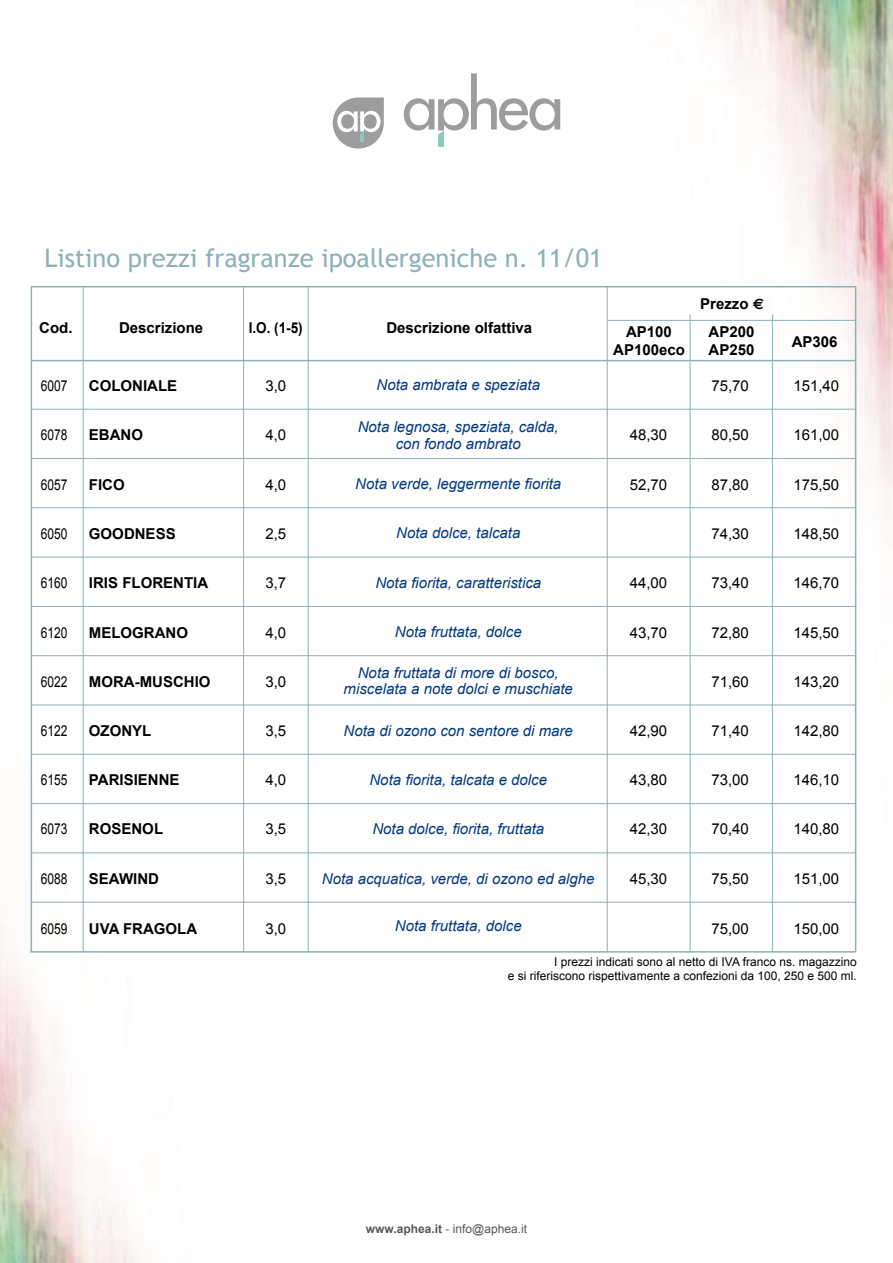
<style>
.page{position:relative;width:893px;height:1263px;background:#fff}
.page>*{position:absolute;margin:0;border:0;box-sizing:border-box;transform-origin:0 0}
.t1{font:25.5px "Trebuchet MS";color:#8bb1b9}
.t2{font:italic 15px/16.5px "Arial";color:#003882;text-align:center}
.t3{font:15px "Arial";color:#000}
.t4{font:700 15px/28px "Arial";color:#000;text-align:center}
.t5{font:15px "Arial";color:#000;scale:.8 1}
.t6{font:700 15px "Arial";color:#000;scale:.9 1}
.t7{font:12px/14.4px "Arial";color:#000;text-align:right}
.t8{font:12px "Arial";color:#58585a}
.s1{font-family:"Euro Sans"}
.s2{font-weight:700}
</style>
<div class="page">
<img style="left:1px;top:286px;width:216px;height:977px">
<img style="left:635px;top:0;width:258px;height:953px">
<svg style="left:333px;top:98px;width:51px;height:51px"></svg>
<svg style="left:404px;top:73px;width:156px;height:74px"></svg>
<hr style="left:30px;top:951px;width:826px;height:1px;background:#8bb1b9">
<hr style="left:31px;top:286px;width:825px;height:1px;background:#8bb1b9">
<hr style="left:31px;top:360px;width:825px;height:1px;background:#8bb1b9">
<hr style="left:31px;top:409px;width:825px;height:1px;background:#8bb1b9">
<hr style="left:31px;top:458px;width:825px;height:1px;background:#8bb1b9">
<hr style="left:31px;top:507px;width:825px;height:1px;background:#8bb1b9">
<hr style="left:31px;top:557px;width:825px;height:1px;background:#8bb1b9">
<hr style="left:31px;top:606px;width:825px;height:1px;background:#8bb1b9">
<hr style="left:31px;top:655px;width:825px;height:1px;background:#8bb1b9">
<hr style="left:31px;top:705px;width:825px;height:1px;background:#8bb1b9">
<hr style="left:31px;top:754px;width:825px;height:1px;background:#8bb1b9">
<hr style="left:31px;top:803px;width:825px;height:1px;background:#8bb1b9">
<hr style="left:31px;top:852px;width:825px;height:1px;background:#8bb1b9">
<hr style="left:31px;top:902px;width:825px;height:1px;background:#8bb1b9">
<hr style="left:31px;top:286px;width:1px;height:666px;background:#8bb1b9">
<hr style="left:83px;top:286px;width:1px;height:666px;background:#8bb1b9">
<hr style="left:243px;top:286px;width:1px;height:665px;background:#8bb1b9">
<hr style="left:308px;top:286px;width:1px;height:666px;background:#8bb1b9">
<hr style="left:607px;top:286px;width:1px;height:666px;background:#8bb1b9">
<hr style="left:855px;top:286px;width:1px;height:666px;background:#8bb1b9">
<hr style="left:690px;top:314px;width:1px;height:638px;background:#8bb1b9">
<hr style="left:772px;top:314px;width:1px;height:638px;background:#8bb1b9">
<hr style="left:607px;top:320px;width:249px;height:1px;background:#8bb1b9">
<h1 class="t1" style="left:45px;top:243px;width:559px">Listino prezzi fragranze ipoallergeniche n. 11/01</h1>
<p class="t4" style="left:39px;top:314px;width:35px">Cod.</p>
<p class="t4" style="left:119px;top:314px;width:86px">Descrizione</p>
<p class="t6" style="left:249px;top:319px;width:62px">I.O. (1-5)</p>
<p class="t4" style="left:386px;top:314px;width:147px">Descrizione olfattiva</p>
<p class="t4" style="left:613px;top:323px;width:73px;line-height:18px">AP100<br>AP100eco</p>
<p class="t4" style="left:700px;top:290px;width:65px">Prezzo <span class="s1">E<br></span>AP200</p>
<p class="t4" style="left:709px;top:336px;width:47px">AP250</p>
<p class="t4" style="left:792px;top:327px;width:47px">AP306</p>
<p class="t5" style="left:41px;top:377px;width:35px">6007</p>
<p class="t4" style="left:89px;top:371px;width:90px">COLONIALE</p>
<p class="t3" style="left:265px;top:377px;width:22px">3,0</p>
<p class="t2" style="left:377px;top:377px;width:165px">Nota ambrata e speziata</p>
<p class="t3" style="left:793px;top:377px;width:47px">151,40</p>
<p class="t3" style="left:711px;top:377px;width:39px">75,70</p>
<p class="t5" style="left:41px;top:427px;width:35px">6078</p>
<p class="t4" style="left:89px;top:421px;width:56px">EBANO</p>
<p class="t3" style="left:265px;top:427px;width:22px">4,0</p>
<p class="t2" style="left:358px;top:419px;width:202px">Nota legnosa, speziata, calda, con fondo ambrato</p>
<p class="t3" style="left:630px;top:427px;width:39px">48,30</p>
<p class="t3" style="left:711px;top:427px;width:39px">80,50</p>
<p class="t3" style="left:793px;top:427px;width:47px">161,00</p>
<p class="t5" style="left:41px;top:476px;width:35px">6057</p>
<p class="t4" style="left:89px;top:470px;width:37px">FICO</p>
<p class="t3" style="left:265px;top:476px;width:22px">4,0</p>
<p class="t2" style="left:355px;top:476px;width:207px">Nota verde, leggermente fiorita</p>
<p class="t3" style="left:793px;top:476px;width:47px">175,50</p>
<p class="t5" style="left:41px;top:525px;width:35px">6050</p>
<p class="t4" style="left:89px;top:520px;width:88px">GOODNESS</p>
<p class="t3" style="left:265px;top:525px;width:22px">2,5</p>
<p class="t2" style="left:396px;top:525px;width:126px">Nota dolce, talcata</p>
<p class="t3" style="left:793px;top:525px;width:47px">148,50</p>
<p class="t5" style="left:41px;top:574px;width:35px">6160</p>
<p class="t4" style="left:89px;top:569px;width:121px">IRIS FLORENTIA</p>
<p class="t3" style="left:265px;top:574px;width:22px">3,7</p>
<p class="t2" style="left:375px;top:575px;width:167px">Nota fiorita, caratteristica</p>
<p class="t3" style="left:793px;top:574px;width:47px">146,70</p>
<p class="t5" style="left:41px;top:624px;width:35px">6120</p>
<p class="t4" style="left:89px;top:618px;width:101px">MELOGRANO</p>
<p class="t3" style="left:265px;top:624px;width:22px">4,0</p>
<p class="t3" style="left:793px;top:624px;width:47px">145,50</p>
<p class="t5" style="left:41px;top:673px;width:35px">6022</p>
<p class="t4" style="left:89px;top:667px;width:123px">MORA-MUSCHIO</p>
<p class="t3" style="left:265px;top:673px;width:22px">3,0</p>
<p class="t2" style="left:344px;top:664px;width:231px">Nota fruttata di more di bosco, miscelata a note dolci e muschiate</p>
<p class="t3" style="left:793px;top:673px;width:47px">143,20</p>
<p class="t5" style="left:41px;top:722px;width:35px">6122</p>
<p class="t4" style="left:89px;top:717px;width:64px">OZONYL</p>
<p class="t3" style="left:265px;top:722px;width:22px">3,5</p>
<p class="t2" style="left:344px;top:722px;width:231px">Nota di ozono con sentore di mare</p>
<p class="t3" style="left:793px;top:722px;width:47px">142,80</p>
<p class="t3" style="left:630px;top:476px;width:39px">52,70</p>
<p class="t3" style="left:711px;top:476px;width:39px">87,80</p>
<p class="t3" style="left:711px;top:525px;width:39px">74,30</p>
<p class="t3" style="left:711px;top:574px;width:39px">73,40</p>
<p class="t3" style="left:711px;top:624px;width:39px">72,80</p>
<p class="t3" style="left:711px;top:673px;width:39px">71,60</p>
<p class="t3" style="left:711px;top:722px;width:39px">71,40</p>
<p class="t3" style="left:630px;top:574px;width:39px">44,00</p>
<p class="t2" style="left:395px;top:623px;width:128px">Nota fruttata, dolce</p>
<p class="t3" style="left:630px;top:624px;width:39px">43,70</p>
<p class="t3" style="left:630px;top:722px;width:39px">42,90</p>
<p class="t3" style="left:630px;top:771px;width:39px">43,80</p>
<p class="t3" style="left:630px;top:821px;width:39px">42,30</p>
<p class="t3" style="left:630px;top:871px;width:39px">45,30</p>
<p class="t5" style="left:41px;top:771px;width:35px">6155</p>
<p class="t4" style="left:89px;top:766px;width:92px">PARISIENNE</p>
<p class="t3" style="left:265px;top:771px;width:22px">4,0</p>
<p class="t2" style="left:369px;top:771px;width:179px">Nota fiorita, talcata e dolce</p>
<p class="t3" style="left:711px;top:771px;width:39px">73,00</p>
<p class="t3" style="left:793px;top:771px;width:47px">146,10</p>
<p class="t5" style="left:41px;top:821px;width:35px">6073</p>
<p class="t4" style="left:89px;top:815px;width:76px">ROSENOL</p>
<p class="t3" style="left:265px;top:821px;width:22px">3,5</p>
<p class="t2" style="left:372px;top:820px;width:173px">Nota dolce, fiorita, fruttata</p>
<p class="t3" style="left:711px;top:821px;width:39px">70,40</p>
<p class="t3" style="left:793px;top:821px;width:47px">140,80</p>
<p class="t5" style="left:41px;top:871px;width:35px">6088</p>
<p class="t4" style="left:89px;top:865px;width:72px">SEAWIND</p>
<p class="t3" style="left:265px;top:871px;width:22px">3,5</p>
<p class="t2" style="left:322px;top:870px;width:274px">Nota acquatica, verde, di ozono ed alghe</p>
<p class="t3" style="left:793px;top:871px;width:47px">151,00</p>
<p class="t5" style="left:41px;top:920px;width:35px">6059</p>
<p class="t4" style="left:89px;top:914px;width:110px">UVA FRAGOLA</p>
<p class="t3" style="left:265px;top:920px;width:22px">3,0</p>
<p class="t2" style="left:395px;top:917px;width:128px">Nota fruttata, dolce</p>
<p class="t3" style="left:793px;top:920px;width:47px">150,00</p>
<p class="t3" style="left:711px;top:871px;width:39px">75,50</p>
<p class="t3" style="left:711px;top:920px;width:39px">75,00</p>
<p class="t7" style="left:508px;top:954px;width:350px">I prezzi indicati sono al netto di IVA franco ns. magazzino<br>e si riferiscono rispettivamente a confezioni da 100, 250 e 500 ml.</p>
<p class="t8" style="left:366px;top:1222px;width:163px"><span class="s2">www.aphea.it</span> - info@aphea.it</p>
</div>
